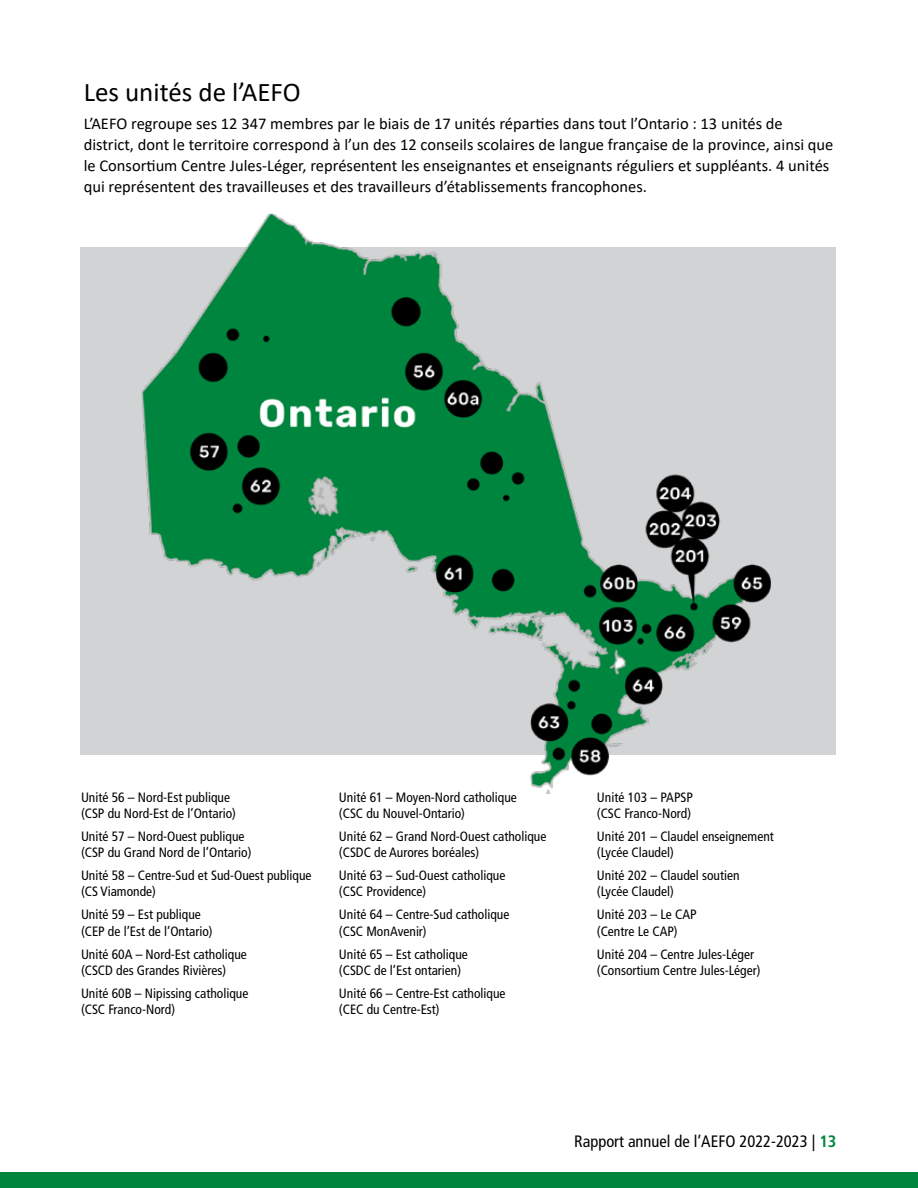
<style>
.page{position:relative;width:918px;height:1188px;background:#fff}
.page>*{position:absolute;margin:0;border:0;box-sizing:border-box;transform-origin:0 0}
.t1{font:27px "Calibri";color:#000}
.t2{font:16.5px/21px "Calibri";color:#000}
.t3{font:condensed 16.5px "Frutiger LT Std";color:#000}
.t4{font:condensed 13.5px/16.2px "Frutiger LT Std";color:#000}
.s1{font-weight:700;color:#00853f}
</style>
<div class="page">
<div style="left:0;top:1173px;width:918px;height:15px;background:#00853f"></div>
<div style="left:80px;top:247px;width:756px;height:508px;background:#d1d3d4"></div>
<img style="left:142px;top:214px;width:628px;height:580px">
<h1 class="t1" style="left:84px;top:74px;width:218px">Les unités de l’AEFO</h1>
<p class="t2" style="left:84px;top:113px;width:751px">L’AEFO regroupe ses 12 347 membres par le biais de 17 unités réparties dans tout l’Ontario : 13 unités de district, dont le territoire correspond à l’un des 12 conseils scolaires de langue française de la province, ainsi que le Consortium Centre Jules-Léger, représentent les enseignantes et enseignants réguliers et suppléants. 4 unités qui représentent des travailleuses et des travailleurs d’établissements francophones.</p>
<p class="t4" style="left:81px;top:789px;width:156px">Unité 56 – Nord-Est publique (CSP du Nord-Est de l’Ontario)</p>
<p class="t4" style="left:81px;top:828px;width:172px">Unité 57 – Nord-Ouest publique (CSP du Grand Nord de l’Ontario)</p>
<p class="t4" style="left:81px;top:868px;width:232px">Unité 58 – Centre-Sud et Sud-Ouest publique (CS Viamonde)</p>
<p class="t4" style="left:81px;top:907px;width:133px">Unité 59 – Est publique (CEP de l’Est de l’Ontario)</p>
<p class="t4" style="left:81px;top:946px;width:167px">Unité 60A – Nord-Est catholique (CSCD des Grandes Rivières)</p>
<p class="t4" style="left:81px;top:985px;width:169px">Unité 60B – Nipissing catholique (CSC Franco-Nord)</p>
<p class="t4" style="left:339px;top:789px;width:179px">Unité 61 – Moyen-Nord catholique (CSC du Nouvel-Ontario)</p>
<p class="t4" style="left:339px;top:828px;width:209px">Unité 62 – Grand Nord-Ouest catholique (CSDC de Aurores boréales)</p>
<p class="t4" style="left:339px;top:868px;width:168px">Unité 63 – Sud-Ouest catholique (CSC Providence)</p>
<p class="t4" style="left:339px;top:907px;width:172px">Unité 64 – Centre-Sud catholique (CSC MonAvenir)</p>
<p class="t4" style="left:339px;top:946px;width:130px">Unité 65 – Est catholique (CSDC de l’Est ontarien)</p>
<p class="t4" style="left:339px;top:985px;width:168px">Unité 66 – Centre-Est catholique (CEC du Centre-Est)</p>
<p class="t4" style="left:597px;top:789px;width:98px">Unité 103 – PAPSP (CSC Franco-Nord)</p>
<p class="t4" style="left:597px;top:828px;width:178px">Unité 201 – Claudel enseignement (Lycée Claudel)</p>
<p class="t4" style="left:597px;top:868px;width:144px">Unité 202 – Claudel soutien (Lycée Claudel)</p>
<p class="t4" style="left:597px;top:907px;width:101px">Unité 203 – Le CAP (Centre Le CAP)</p>
<p class="t4" style="left:597px;top:946px;width:165px">Unité 204 – Centre Jules-Léger (Consortium Centre Jules-Léger)</p>
<p class="t3" style="left:574px;top:1132px;width:264px">Rapport annuel de l’AEFO 2022-2023 | <span class="s1">13</span></p>
</div>
